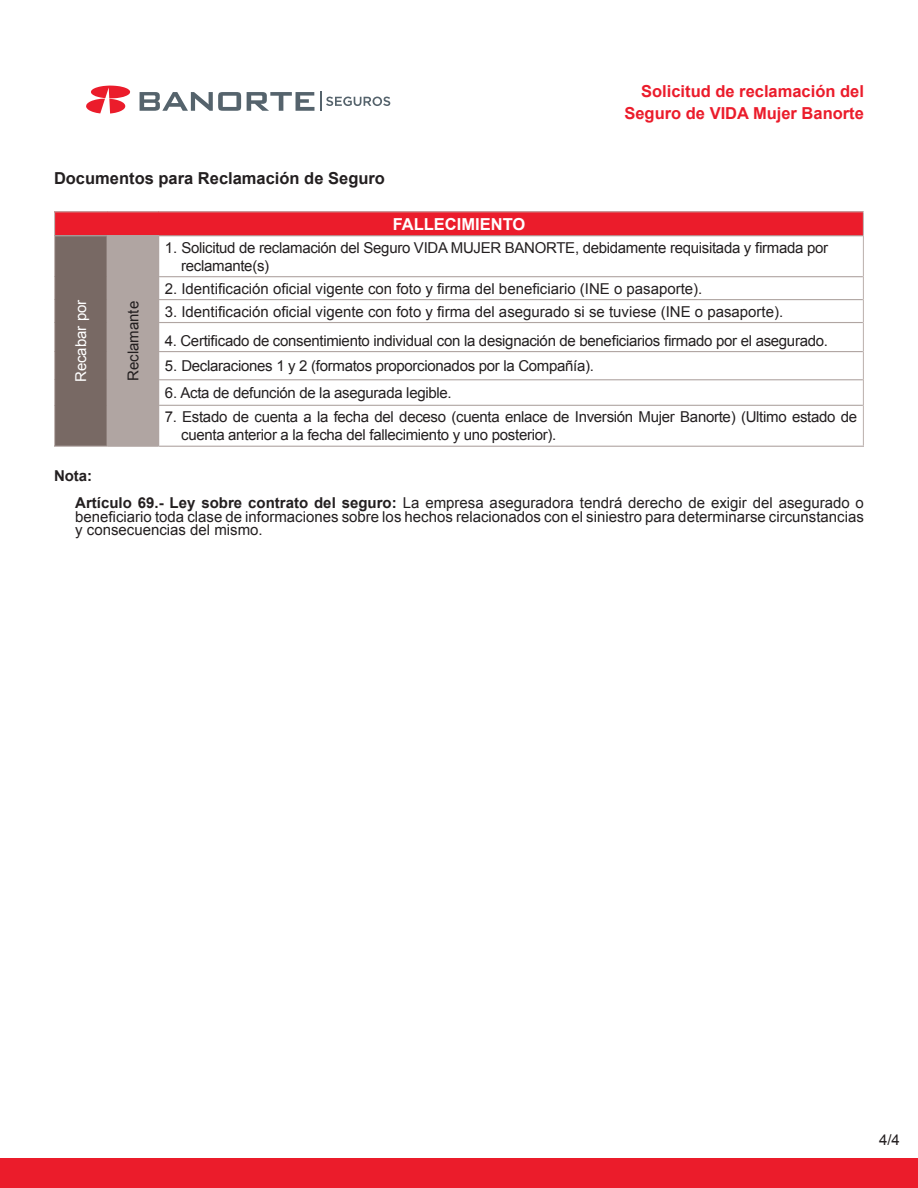
<style>
.page{position:relative;width:918px;height:1188px;background:#fff}
.page>*{position:absolute;margin:0;border:0;box-sizing:border-box;transform-origin:0 0}
.t1{font:700 16.5px/21.6px "Arial";color:#eb1c2b;text-align:right}
.t2{font:700 16.5px "Arial";color:#231f20}
.t3{font:700 16.5px "Arial";color:#fff}
.t4{font:15px/18px "Arial";letter-spacing:-.02em;color:#231f20}
.t5{font:15px "Arial";color:#231f20}
.t6{font:15px "Arial";color:#fff}
.t7{font:700 15px "Arial";color:#231f20}
.s1{font-weight:700}
</style>
<div class="page">
<div style="left:0;top:1159px;width:918px;height:29px;background:#eb1c2b"></div>
<svg style="left:86px;top:86px;width:44px;height:28px"></svg>
<svg style="left:140px;top:92px;width:101px;height:19px"></svg>
<svg style="left:247px;top:92px;width:67px;height:19px"></svg>
<svg style="left:320px;top:92px;width:70px;height:19px"></svg>
<div style="left:55px;top:212px;width:808px;height:24px;background:#eb1c2b"></div>
<div style="left:55px;top:236px;width:52px;height:210px;background:#786964"></div>
<div style="left:107px;top:236px;width:52px;height:210px;background:#b0a5a2"></div>
<hr style="left:55px;top:235px;width:52px;height:1px;background:#b0a5a2">
<hr style="left:107px;top:235px;width:52px;height:1px;background:#b0a5a2">
<hr style="left:159px;top:235px;width:704px;height:1px;background:#b0a5a2">
<hr style="left:158px;top:276px;width:705px;height:1px;background:#b0a5a2">
<hr style="left:158px;top:299px;width:705px;height:1px;background:#b0a5a2">
<hr style="left:158px;top:322px;width:705px;height:1px;background:#b0a5a2">
<hr style="left:158px;top:351px;width:705px;height:1px;background:#b0a5a2">
<hr style="left:158px;top:379px;width:705px;height:1px;background:#b0a5a2">
<hr style="left:158px;top:405px;width:705px;height:1px;background:#b0a5a2">
<hr style="left:54px;top:446px;width:53px;height:1px;background:#b0a5a2">
<hr style="left:107px;top:446px;width:52px;height:1px;background:#b0a5a2">
<hr style="left:159px;top:446px;width:705px;height:1px;background:#b0a5a2">
<hr style="left:54px;top:211px;width:53px;height:1px;background:#c1b7b4">
<svg style="left:54px;top:212px;width:1px;height:24px"></svg>
<hr style="left:107px;top:211px;width:52px;height:1px;background:#c1b7b4">
<hr style="left:159px;top:211px;width:705px;height:1px;background:#c1b7b4">
<svg style="left:863px;top:212px;width:1px;height:24px"></svg>
<hr style="left:54px;top:236px;width:1px;height:41px;background:#c1b7b4">
<hr style="left:863px;top:236px;width:1px;height:41px;background:#c1b7b4">
<svg style="left:54px;top:277px;width:1px;height:128px"></svg>
<svg style="left:863px;top:277px;width:1px;height:128px"></svg>
<hr style="left:54px;top:405px;width:1px;height:41px;background:#c1b7b4">
<hr style="left:863px;top:405px;width:1px;height:41px;background:#c1b7b4">
<p class="t2" style="left:54px;top:167px;width:333px">Documentos para Reclamación de Seguro</p>
<p class="t3" style="left:393px;top:213px;width:134px">FALLECIMIENTO</p>
<p class="t1" style="left:624px;top:81px;width:241px">Solicitud de reclamación del<br>Seguro de VIDA Mujer Banorte</p>
<p class="t6" style="left:71px;top:382px;width:84px;rotate:-90deg">Recabar por</p>
<p class="t5" style="left:123px;top:381px;width:82px;rotate:-90deg">Reclamante</p>
<p class="t4" style="left:181px;top:239px;width:649px;text-indent:-16px">1. Solicitud de reclamación del Seguro VIDA MUJER BANORTE, debidamente requisitada y firmada por reclamante(s)</p>
<p class="t5" style="left:165px;top:279px;width:539px">2. Identificación oficial vigente con foto y firma del beneficiario (INE o pasaporte).</p>
<p class="t5" style="left:165px;top:301px;width:620px">3. Identificación oficial vigente con foto y firma del asegurado si se tuviese (INE o pasaporte).</p>
<p class="t4" style="left:165px;top:331px;width:665px">4. Certificado de consentimiento individual con la designación de beneficiarios firmado por el asegurado.</p>
<p class="t4" style="left:165px;top:357px;width:431px">5. Declaraciones 1 y 2 (formatos proporcionados por la Compañía).</p>
<p class="t4" style="left:165px;top:384px;width:289px">6. Acta de defunción de la asegurada legible.</p>
<p class="t4" style="left:181px;top:408px;width:678px;text-indent:-16px">7. Estado de cuenta a la fecha del deceso (cuenta enlace de Inversión Mujer Banorte) (Ultimo estado de cuenta anterior a la fecha del fallecimiento y uno posterior).</p>
<p class="t7" style="left:54px;top:466px;width:40px">Nota:</p>
<p class="t4" style="left:75px;top:496px;width:790px;line-height:13.5px;text-align:justify"><span class="s1">Artículo 69.- Ley sobre contrato del seguro:</span> La empresa aseguradora tendrá derecho de exigir del asegurado o beneficiario toda clase de informaciones sobre los hechos relacionados con el siniestro para determinarse circunstancias y consecuencias del mismo.</p>
<p class="t4" style="left:879px;top:1131px;width:22px">4/4</p>
</div>
